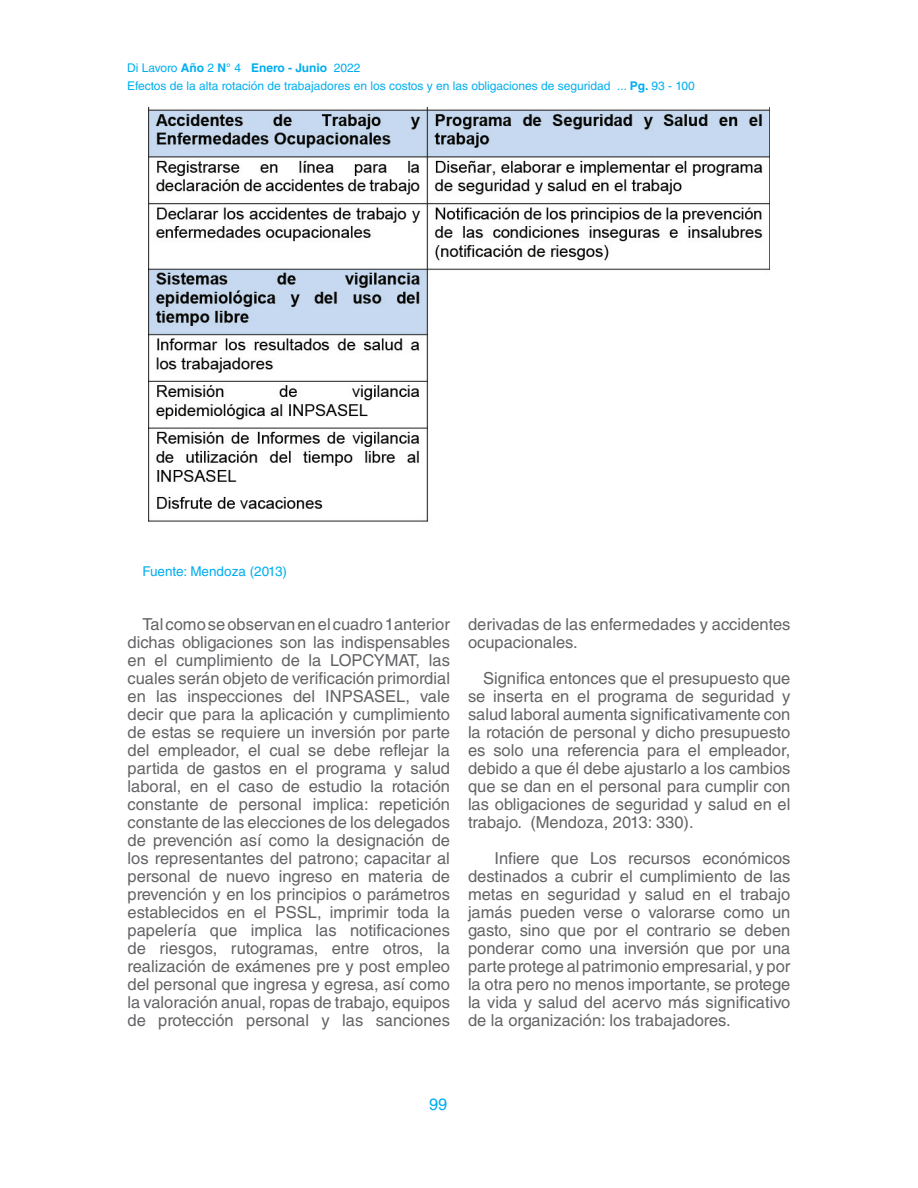
<style>
.page{position:relative;width:918px;height:1188px;background:#fff}
.page>*{position:absolute;margin:0;border:0;box-sizing:border-box;transform-origin:0 0}
.txt{font:16.5px/18px "Helvetica LT Std";color:#636366;text-align:justify}
.t1{font:16.5px "Helvetica LT Std";color:#00aeef}
.Pie_Imagen{font:13.5px "Helvetica LT Std";color:#00aeef}
.t2{font:12px/18px "Helvetica LT Std";color:#00aeef}
.s1{font-weight:700}
</style>
<div class="page">
<img style="left:149px;top:107px;width:620px;height:415px">
<p class="t2" style="left:127px;top:59px;width:569px">Di Lavoro <span class="s1">Año</span> 2 <span class="s1">N°</span> 4 <span class="s1">Enero - Junio</span> 2022<br>Efectos de la alta rotación de trabajadores en los costos y en las obligaciones de seguridad ... <span class="s1">Pg.</span> 93 - 100</p>
<p class="Pie_Imagen" style="left:143px;top:563px;width:146px">Fuente: Mendoza (2013)</p>
<p class="txt" style="left:128px;top:615px;width:324px;text-indent:15px">Tal como se observan en el cuadro 1anterior dichas obligaciones son las indispensables en el cumplimiento de la LOPCYMAT, las cuales serán objeto de verificación primordial en las inspecciones del INPSASEL, vale decir que para la aplicación y cumplimiento de estas se requiere un inversión por parte del empleador, el cual se debe reflejar la partida de gastos en el programa y salud laboral, en el caso de estudio la rotación constante de personal implica: repetición constante de las elecciones de los delegados de prevención así como la designación de los representantes del patrono; capacitar al personal de nuevo ingreso en materia de prevención y en los principios o parámetros establecidos en el PSSL, imprimir toda la papelería que implica las notificaciones de riesgos, rutogramas, entre otros, la realización de exámenes pre y post empleo del personal que ingresa y egresa, así como la valoración anual, ropas de trabajo, equipos de protección personal y las sanciones</p>
<p class="txt" style="left:468px;top:615px;width:324px">derivadas de las enfermedades y accidentes ocupacionales.</p>
<p class="txt" style="left:468px;top:669px;width:324px;text-indent:15px">Significa entonces que el presupuesto que se inserta en el programa de seguridad y salud laboral aumenta significativamente con la rotación de personal y dicho presupuesto es solo una referencia para el empleador, debido a que él debe ajustarlo a los cambios que se dan en el personal para cumplir con las obligaciones de seguridad y salud en el trabajo. (Mendoza, 2013: 330).</p>
<p class="txt" style="left:468px;top:849px;width:324px;text-indent:27px">Infiere que Los recursos económicos destinados a cubrir el cumplimiento de las metas en seguridad y salud en el trabajo jamás pueden verse o valorarse como un gasto, sino que por el contrario se deben ponderar como una inversión que por una parte protege al patrimonio empresarial, y por la otra pero no menos importante, se protege la vida y salud del acervo más significativo de la organización: los trabajadores.</p>
<p class="t1" style="left:429px;top:1094px;width:20px">99</p>
</div>
